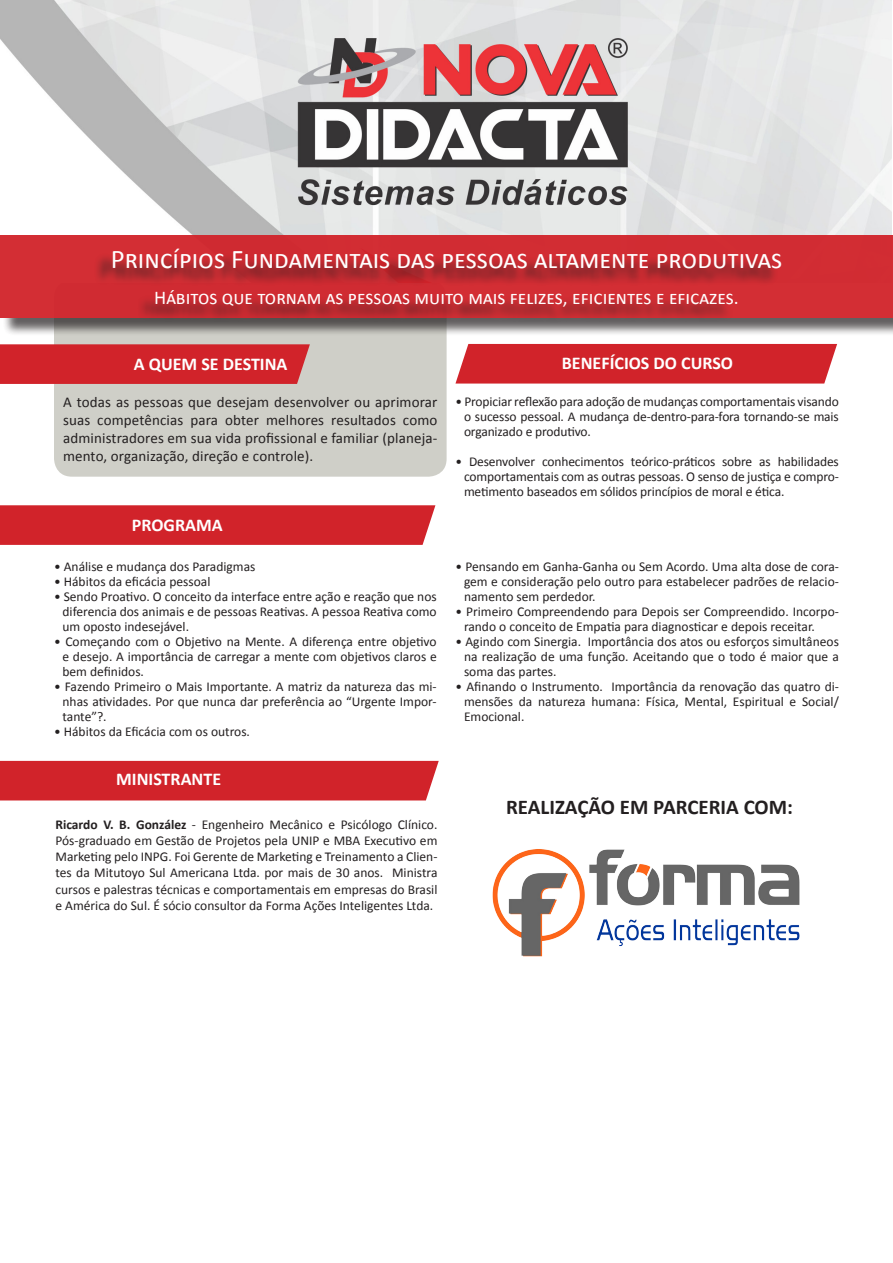
<style>
.page{position:relative;width:893px;height:1263px;background:#fff}
.page>*{position:absolute;margin:0;border:0;box-sizing:border-box;transform-origin:0 0}
.t1{font:27px "Calibri";color:#fff}
.t2{font:700 21px "Calibri";color:#231f20}
.t3{font:19.5px "Calibri";color:#fff}
.t4{font:700 18px "Calibri";color:#fff}
.t5{font:15px/18px "Calibri";letter-spacing:.01em;color:#231f20;text-align:justify}
.t6{font:13.5px/15px "Calibri";color:#231f20;text-align:justify}
.s1{font-weight:700}
</style>
<div class="page">
<div style="left:54px;top:280px;width:393px;height:197px;background:#cfcfc8;border-radius:18px"></div>
<img style="left:0;top:0;width:892px;height:235px">
<div style="left:2px;top:237px;width:891px;height:99px;background:#231f20;opacity:.75"></div>
<div style="left:0;top:235px;width:893px;height:82px;background:#d22d33"></div>
<div style="left:94px;top:252px;width:684px;height:72px;background:#231f20;opacity:.75"></div>
<svg style="left:0;top:344px;width:310px;height:40px;background:#d0282e"></svg>
<div style="left:455px;top:344px;width:382px;height:40px;background:#d1232a"></div>
<div style="left:0;top:505px;width:435px;height:40px;background:#d1232a"></div>
<div style="left:0;top:761px;width:439px;height:39px;background:#d1232a"></div>
<img style="left:492px;top:849px;width:308px;height:108px">
<p class="t1" style="left:111px;top:240px;width:673px">Princípios Fundamentais das pessoas altamente produtivas</p>
<p class="t3" style="left:154px;top:284px;width:586px">Hábitos que tornam as pessoas muito mais felizes, eficientes e eficazes.</p>
<p class="t4" style="left:134px;top:351px;width:155px">A QUEM SE DESTINA</p>
<p class="t5" style="left:63px;top:393px;width:376px">A todas as pessoas que desejam desenvolver ou aprimorar suas competências para obter melhores resultados como administradores em sua vida profissional e familiar (planeja&shy;mento, organização, direção e controle).</p>
<p class="t4" style="left:132px;top:512px;width:92px">PROGRAMA</p>
<p class="t6" style="left:54px;top:559px;width:203px">• Análise e mudança dos Paradigmas</p>
<p class="t6" style="left:54px;top:574px;width:158px">• Hábitos da eficácia pessoal</p>
<p class="t6" style="left:63px;top:589px;width:376px;text-indent:-9px">• Sendo Proativo. O conceito da interface entre ação e reação que nos diferencia dos animais e de pessoas Reativas. A pessoa Reativa como um oposto indesejável.</p>
<p class="t6" style="left:63px;top:634px;width:376px;text-indent:-9px">• Começando com o Objetivo na Mente. A diferença entre objetivo e desejo. A importância de carregar a mente com objetivos claros e bem definidos.</p>
<p class="t6" style="left:63px;top:679px;width:376px;text-indent:-9px">• Fazendo Primeiro o Mais Importante. A matriz da natureza das mi&shy;nhas atividades. Por que nunca dar preferência ao “Urgente Impor&shy;tante”?.</p>
<p class="t6" style="left:54px;top:724px;width:198px">• Hábitos da Eficácia com os outros.</p>
<p class="t4" style="left:116px;top:766px;width:107px">MINISTRANTE</p>
<p class="t6" style="left:56px;top:816px;width:383px;line-height:16.2px"><span class="s1">Ricardo V. B. González</span> - Engenheiro Mecânico e Psicólogo Clínico.<br>Pós-graduado em Gestão de Projetos pela UNIP e MBA Executivo em Marketing pelo INPG. Foi Gerente de Marketing e Treinamento a Clien&shy;tes da Mitutoyo Sul Americana Ltda. por mais de 30 anos. Ministra cursos e palestras técnicas e comportamentais em empresas do Brasil e América do Sul. É sócio consultor da Forma Ações Inteligentes Ltda.</p>
<p class="t4" style="left:562px;top:351px;width:173px">BENEFÍCIOS DO CURSO</p>
<p class="t6" style="left:464px;top:394px;width:376px;text-indent:-9px">• Propiciar reflexão para adoção de mudanças comportamentais visando o sucesso pessoal. A mudança de-dentro-para-fora tornando-se mais organizado e produtivo.</p>
<p class="t6" style="left:464px;top:454px;width:376px;text-indent:-9px">• Desenvolver conhecimentos teórico-práticos sobre as habilidades comportamentais com as outras pessoas. O senso de justiça e compro&shy;metimento baseados em sólidos princípios de moral e ética.</p>
<p class="t6" style="left:464px;top:559px;width:376px;text-indent:-9px">• Pensando em Ganha-Ganha ou Sem Acordo. Uma alta dose de cora&shy;gem e consideração pelo outro para estabelecer padrões de relacio&shy;namento sem perdedor.</p>
<p class="t6" style="left:464px;top:604px;width:376px;text-indent:-9px">• Primeiro Compreendendo para Depois ser Compreendido. Incorpo&shy;rando o conceito de Empatia para diagnosticar e depois receitar.</p>
<p class="t6" style="left:464px;top:634px;width:376px;text-indent:-9px">• Agindo com Sinergia. Importância dos atos ou esforços simultâneos na realização de uma função. Aceitando que o todo é maior que a soma das partes.</p>
<p class="t6" style="left:464px;top:679px;width:376px;text-indent:-9px">• Afinando o Instrumento. Importância da renovação das quatro di&shy;mensões da natureza humana: Física, Mental, Espiritual e Social/ Emocional.</p>
<p class="t2" style="left:506px;top:792px;width:288px">REALIZAÇÃO EM PARCERIA COM:</p>
</div>
